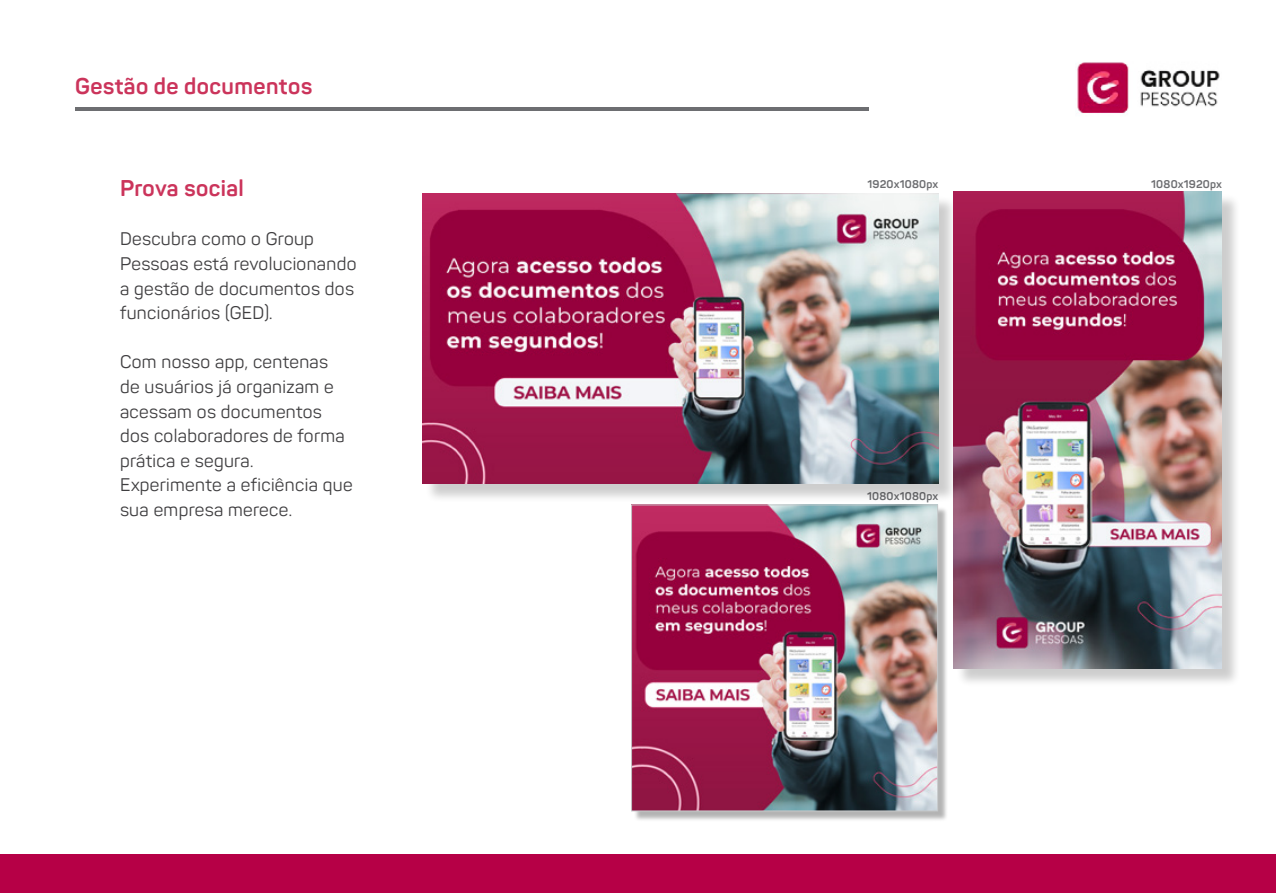
<style>
.page{position:relative;width:1276px;height:893px;background:#fff}
.page>*{position:absolute;margin:0;border:0;box-sizing:border-box;transform-origin:0 0}
.t1{font:700 22.5px "Panton";letter-spacing:.02em;color:#cb345b}
.t2{font:18px/24.6px "Panton";letter-spacing:.02em;color:#3f3e40}
.t3{font:700 11.1px "Panton";letter-spacing:.02em;color:#6d6e71}
</style>
<div class="page">
<img style="left:1077px;top:62px;width:143px;height:51px">
<div style="left:634px;top:507px;width:314px;height:315px;background:#000;opacity:.3"></div>
<img style="left:633px;top:506px;width:303px;height:303px">
<div style="left:631px;top:504px;width:307px;height:307px;border:1px solid #c6c8ca"></div>
<div style="left:425px;top:196px;width:532px;height:306px;background:#000;opacity:.2"></div>
<img style="left:423px;top:194px;width:515px;height:290px">
<div style="left:955px;top:194px;width:285px;height:493px;background:#000;opacity:.2"></div>
<img style="left:953px;top:192px;width:268px;height:476px">
<div style="left:0;top:855px;width:1276px;height:38px;background:#b60046"></div>
<hr style="left:75px;top:107px;width:793px;height:4px;background:#6d6e71">
<p class="t1" style="left:75px;top:72px;width:238px">Gestão de documentos</p>
<p class="t1" style="left:120px;top:174px;width:125px">Prova social</p>
<p class="t2" style="left:120px;top:227px;width:238px">Descubra como o Group<br>Pessoas está revolucionando a gestão de documentos dos funcionários (GED).</p>
<p class="t2" style="left:120px;top:350px;width:234px">Com nosso app, centenas<br>de usuários já organizam e acessam os documentos dos colaboradores de forma prática e segura.<br>Experimente a eficiência que sua empresa merece.</p>
<p class="t3" style="left:867px;top:177px;width:72px">1920x1080px</p>
<p class="t3" style="left:1151px;top:177px;width:72px">1080x1920px</p>
<p class="t3" style="left:867px;top:490px;width:72px">1080x1080px</p>
</div>
